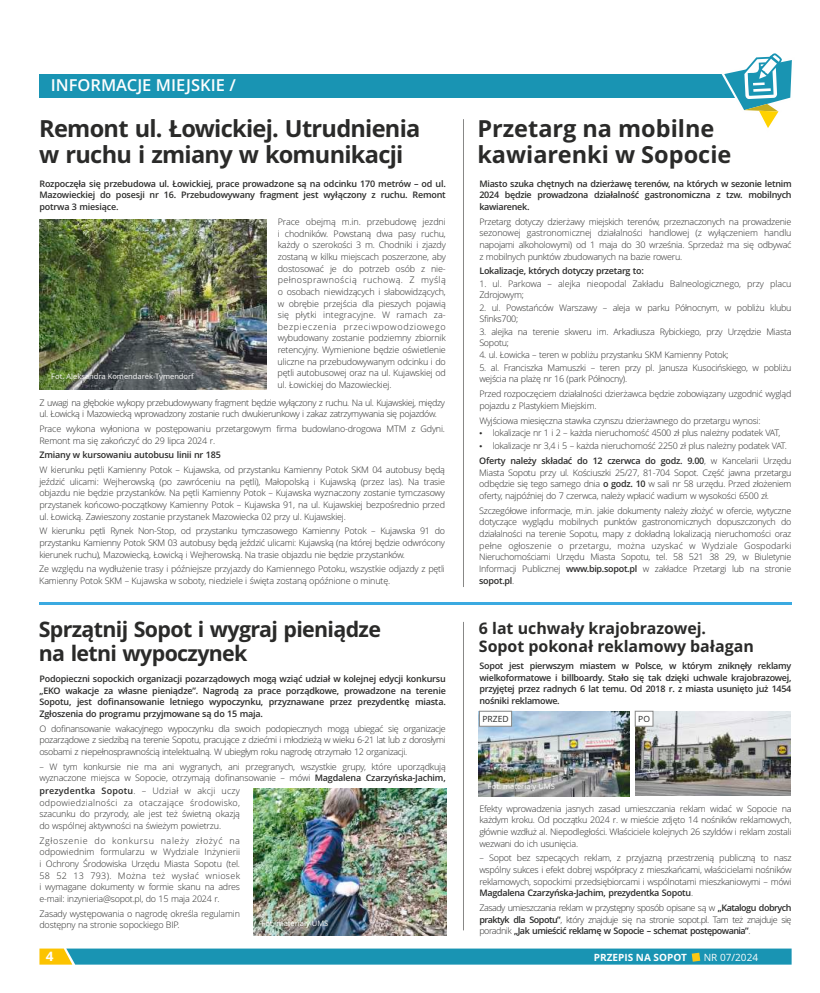
<style>
.page{position:relative;width:820px;height:993px;background:#fff}
.page>*{position:absolute;margin:0;border:0;box-sizing:border-box;transform-origin:0 0}
.t1{font:700 23.6px/25.4px "Open Sans";letter-spacing:-.03em;color:#2a2a29}
.t2{font:700 23.5px/25.7px "Open Sans";color:#2a2a29}
.t3{font:700 21.4px/24.6px "Open Sans";letter-spacing:-.03em;color:#2a2a29}
.t4{font:600 16.5px "Open Sans";color:#fefefe}
.t5{font:700 15.9px/17.4px "Open Sans";color:#2a2a29}
.t6{font:700 13px "Open Sans";color:#fefefe;scale:1.04 1}
.t7{font:700 10px "Open Sans";color:#fefefe}
.t8{font:10px "Open Sans";color:#fefefe}
.t9{font:300 9px/11.6px "Open Sans";letter-spacing:-.03em;color:#2a2a29;text-align:justify}
.t10{font:600 9px/11.6px "Open Sans";letter-spacing:-.03em;color:#2a2a29;text-align:justify}
.t11{font:300 9px/11.6px "Open Sans";letter-spacing:-.01em;color:#2a2a29}
.t12{font:8.5px "Open Sans";color:#2a2a29}
.t13{font:7.5px "Open Sans";color:#fefefe}
.s1{font-weight:600}
</style>
<div class="page">
<img style="left:253px;top:788px;width:193px;height:146px">
<svg style="left:39px;top:948px;width:752px;height:16px;background:#2b9aae"></svg>
<hr style="left:463px;top:119px;width:1px;height:468px;background:#888887">
<hr style="left:463px;top:621px;width:1px;height:309px;background:#888887">
<hr style="left:39px;top:601px;width:752px;height:3px;background:#3baae1">
<img style="left:39px;top:219px;width:227px;height:171px">
<div style="left:39px;top:74px;width:745px;height:24px;background:#1994b3"></div>
<svg style="left:721px;top:53px;width:71px;height:75px"></svg>
<img style="left:478px;top:711px;width:151px;height:84px">
<img style="left:635px;top:711px;width:155px;height:84px">
<svg style="left:478px;top:710px;width:34px;height:16px"></svg>
<svg style="left:634px;top:710px;width:19px;height:16px"></svg>
<h3 class="t4" style="left:51px;top:78px;width:186px">INFORMACJE MIEJSKIE /</h3>
<h1 class="t1" style="left:39px;top:118px;width:382px">Remont ul. Łowickiej. Utrudnienia w ruchu i zmiany w komunikacji</h1>
<h2 class="t2" style="left:477px;top:118px;width:255px">Przetarg na mobilne kawiarenki w Sopocie</h2>
<p class="t10" style="left:39px;top:178px;width:408px">Rozpoczęła się przebudowa ul. Łowickiej, prace prowadzone są na odcinku 170 metrów – od ul.<br>Mazowieckiej do posesji nr 16. Przebudowywany fragment jest wyłączony z ruchu. Remont potrwa 3 miesiące.</p>
<p class="t9" style="left:277px;top:217px;width:170px">Prace obejmą m.in. przebudowę jezdni i chodników. Powstaną dwa pasy ruchu, każdy o szerokości 3 m. Chodniki i zjazdy zostaną w kilku miejscach poszerzone, aby dostosować je do potrzeb osób z nie&shy;pełnosprawnością ruchową. Z myślą o osobach niewidzących i słabowidzących, w obrębie przejścia dla pieszych pojawią się płytki integracyjne. W ramach za&shy;bezpieczenia przeciwpowodziowego wybudowany zostanie podziemny zbiornik retencyjny. Wymienione będzie oświetlenie uliczne na przebudowywanym odcinku i do pętli autobusowej oraz na ul. Kujawskiej od ul. Łowickiej do Mazowieckiej.</p>
<p class="t13" style="left:51px;top:373px;width:144px">Fot. Aleksandra Komendarek-Tymendorf</p>
<p class="t9" style="left:39px;top:397px;width:407px">Z uwagi na głębokie wykopy przebudowywany fragment będzie wyłączony z ruchu. Na ul. Kujawskiej, między ul. Łowicką i Mazowiecką wprowadzony zostanie ruch dwukierunkowy i zakaz zatrzymywania się pojazdów.</p>
<p class="t9" style="left:39px;top:423px;width:407px">Prace wykona wyłoniona w postępowaniu przetargowym firma budowlano-drogowa MTM z Gdyni.<br>Remont ma się zakończyć do 29 lipca 2024 r.</p>
<p class="t10" style="left:39px;top:450px;width:183px">Zmiany w kursowaniu autobusu linii nr 185</p>
<p class="t9" style="left:39px;top:464px;width:407px">W kierunku pętli Kamienny Potok – Kujawska, od przystanku Kamienny Potok SKM 04 autobusy będą jeździć ulicami: Wejherowską (po zawróceniu na pętli), Małopolską i Kujawską (przez las). Na trasie objazdu nie będzie przystanków. Na pętli Kamienny Potok – Kujawska wyznaczony zostanie tymczasowy przystanek końcowo-początkowy Kamienny Potok – Kujawska 91, na ul. Kujawskiej bezpośrednio przed ul. Łowicką. Zawieszony zostanie przystanek Mazowiecka 02 przy ul. Kujawskiej.</p>
<p class="t9" style="left:39px;top:526px;width:407px">W kierunku pętli Rynek Non-Stop, od przystanku tymczasowego Kamienny Potok – Kujawska 91 do przystanku Kamienny Potok SKM 03 autobusy będą jeździć ulicami: Kujawską (na której będzie odwrócony kierunek ruchu), Mazowiecką, Łowicką i Wejherowską. Na trasie objazdu nie będzie przystanków.</p>
<p class="t9" style="left:39px;top:564px;width:407px">Ze względu na wydłużenie trasy i późniejsze przyjazdy do Kamiennego Potoku, wszystkie odjazdy z pętli<br>Kamienny Potok SKM – Kujawska w soboty, niedziele i święta zostaną opóźnione o minutę.</p>
<h3 class="t3" style="left:39px;top:618px;width:343px">Sprzątnij Sopot i wygraj pieniądze na letni wypoczynek</h3>
<p class="t10" style="left:39px;top:673px;width:408px">Podopieczni sopockich organizacji pozarządowych mogą wziąć udział w kolejnej edycji konkursu „EKO wakacje za własne pieniądze”. Nagrodą za prace porządkowe, prowadzone na terenie Sopotu, jest dofinansowanie letniego wypoczynku, przyznawane przez prezydentkę miasta.<br>Zgłoszenia do programu przyjmowane są do 15 maja.</p>
<p class="t9" style="left:39px;top:723px;width:408px">O dofinansowanie wakacyjnego wypoczynku dla swoich podopiecznych mogą ubiegać się organizacje pozarządowe z siedzibą na terenie Sopotu, pracujące z dziećmi i młodzieżą w wieku 6-21 lat lub z dorosłymi osobami z niepełnosprawnością intelektualną. W ubiegłym roku nagrodę otrzymało 12 organizacji.</p>
<p class="t9" style="left:39px;top:761px;width:408px">– W tym konkursie nie ma ani wygranych, ani przegranych, wszystkie grupy, które uporządkują wyznaczone miejsca w Sopocie, otrzymają dofinansowanie – mówi <span class="s1">Magdalena Czarzyńska-Jachim,</span></p>
<p class="t9" style="left:39px;top:785px;width:202px"><span class="s1">prezydentka Sopotu</span>. – Udział w akcji uczy odpowiedzialności za otaczające środowisko, szacunku do przyrody, ale jest też świetną okazją do wspólnej aktywności na świeżym powietrzu.</p>
<p class="t9" style="left:39px;top:835px;width:202px">Zgłoszenie do konkursu należy złożyć na odpowiednim formularzu w Wydziale Inżynierii i Ochrony Środowiska Urzędu Miasta Sopotu (tel.<br>58 52 13 793). Można też wysłać wniosek i wymagane dokumenty w formie skanu na adres e-mail: inzynieria@sopot.pl, do 15 maja 2024 r.</p>
<p class="t9" style="left:39px;top:908px;width:202px">Zasady występowania o nagrodę określa regulamin dostępny na stronie sopockiego BIP.</p>
<p class="t13" style="left:261px;top:919px;width:68px">Fot. materiały UMS</p>
<p class="t10" style="left:479px;top:178px;width:313px">Miasto szuka chętnych na dzierżawę terenów, na których w sezonie letnim 2024 będzie prowadzona działalność gastronomiczna z tzw. mobilnych kawiarenek.</p>
<p class="t9" style="left:479px;top:216px;width:313px">Przetarg dotyczy dzierżawy miejskich terenów, przeznaczonych na prowadzenie sezonowej gastronomicznej działalności handlowej (z wyłączeniem handlu napojami alkoholowymi) od 1 maja do 30 września. Sprzedaż ma się odbywać z mobilnych punktów zbudowanych na bazie roweru.</p>
<p class="t10" style="left:479px;top:266px;width:166px">Lokalizacje, których dotyczy przetarg to:</p>
<p class="t11" style="left:479px;top:278px;width:313px">1. ul. Parkowa – alejka nieopodal Zakładu Balneologicznego, przy placu<br>Zdrojowym;</p>
<p class="t9" style="left:479px;top:302px;width:313px">2. ul. Powstańców Warszawy – aleja w parku Północnym, w pobliżu klubu<br>Sfinks700;</p>
<p class="t9" style="left:479px;top:326px;width:313px">3. alejka na terenie skweru im. Arkadiusza Rybickiego, przy Urzędzie Miasta<br>Sopotu;</p>
<p class="t9" style="left:479px;top:350px;width:251px">4. ul. Łowicka – teren w pobliżu przystanku SKM Kamienny Potok;</p>
<p class="t9" style="left:479px;top:362px;width:313px">5. al. Franciszka Mamuszki – teren przy pl. Janusza Kusocińskiego, w pobliżu wejścia na plażę nr 16 (park Północny).</p>
<p class="t9" style="left:479px;top:389px;width:313px">Przed rozpoczęciem działalności dzierżawca będzie zobowiązany uzgodnić wygląd pojazdu z Plastykiem Miejskim.</p>
<p class="t9" style="left:492px;top:414px;width:295px;line-height:12.9px;text-align:left;text-indent:-13px">Wyjściowa miesięczna stawka czynszu dzierżawnego do przetargu wynosi: lokalizacje nr 1 i 2 – każda nieruchomość 4500 zł plus należny podatek VAT, lokalizacje nr 3,4 i 5 – każda nieruchomość 2250 zł plus należny podatek VAT.</p>
<p class="t9" style="left:479px;top:455px;width:313px"><span class="s1">Oferty należy składać do 12 czerwca do godz. 9.00</span>, w Kancelarii Urzędu Miasta Sopotu przy ul. Kościuszki 25/27, 81-704 Sopot. Część jawna przetargu odbędzie się tego samego dnia <span class="s1">o godz. 10</span> w sali nr 58 urzędu. Przed złożeniem oferty, najpóźniej do 7 czerwca, należy wpłacić wadium w wysokości 6500 zł.</p>
<p class="t9" style="left:479px;top:505px;width:313px">Szczegółowe informacje, m.in. jakie dokumenty należy złożyć w ofercie, wytyczne dotyczące wyglądu mobilnych punktów gastronomicznych dopuszczonych do działalności na terenie Sopotu, mapy z dokładną lokalizacją nieruchomości oraz pełne ogłoszenie o przetargu, można uzyskać w Wydziale Gospodarki Nieruchomościami Urzędu Miasta Sopotu, tel. 58 521 38 29, w Biuletynie Informacji Publicznej <span class="s1">www.bip.sopot.pl</span> w zakładce Przetargi lub na stronie <span class="s1">sopot.pl</span>.</p>
<h3 class="t5" style="left:478px;top:621px;width:276px">6 lat uchwały krajobrazowej.<br>Sopot pokonał reklamowy bałagan</h3>
<p class="t10" style="left:479px;top:660px;width:313px">Sopot jest pierwszym miastem w Polsce, w którym zniknęły reklamy wielkoformatowe i billboardy. Stało się tak dzięki uchwale krajobrazowej, przyjętej przez radnych 6 lat temu. Od 2018 r. z miasta usunięto już 1454 nośniki reklamowe.</p>
<p class="t12" style="left:482px;top:715px;width:28px">PRZED</p>
<p class="t12" style="left:638px;top:715px;width:13px">PO</p>
<p class="t13" style="left:487px;top:782px;width:68px">Fot. materiały UMS</p>
<p class="t9" style="left:479px;top:803px;width:313px">Efekty wprowadzenia jasnych zasad umieszczania reklam widać w Sopocie na każdym kroku. Od początku 2024 r. w mieście zdjęto 14 nośników reklamowych, głównie wzdłuż al. Niepodległości. Właściciele kolejnych 26 szyldów i reklam zostali wezwani do ich usunięcia.</p>
<p class="t9" style="left:479px;top:852px;width:313px">– Sopot bez szpecących reklam, z przyjazną przestrzenią publiczną to nasz wspólny sukces i efekt dobrej współpracy z mieszkańcami, właścicielami nośników reklamowych, sopockimi przedsiębiorcami i wspólnotami mieszkaniowymi – mówi <span class="s1">Magdalena Czarzyńska-Jachim, prezydentka Sopotu</span>.</p>
<p class="t9" style="left:479px;top:902px;width:313px">Zasady umieszczania reklam w przystępny sposób opisane są w <span class="s1">„Katalogu dobrych praktyk dla Sopotu”</span>, który znajduje się na stronie sopot.pl. Tam też znajduje się poradnik <span class="s1">„Jak umieścić reklamę w Sopocie – schemat postępowania”</span>.</p>
<h3 class="t6" style="left:46px;top:950px;width:9px">4</h3>
<p class="t7" style="left:593px;top:952px;width:94px">PRZEPIS NA SOPOT</p>
<p class="t8" style="left:703px;top:952px;width:56px">NR 07/2024</p>
</div>
